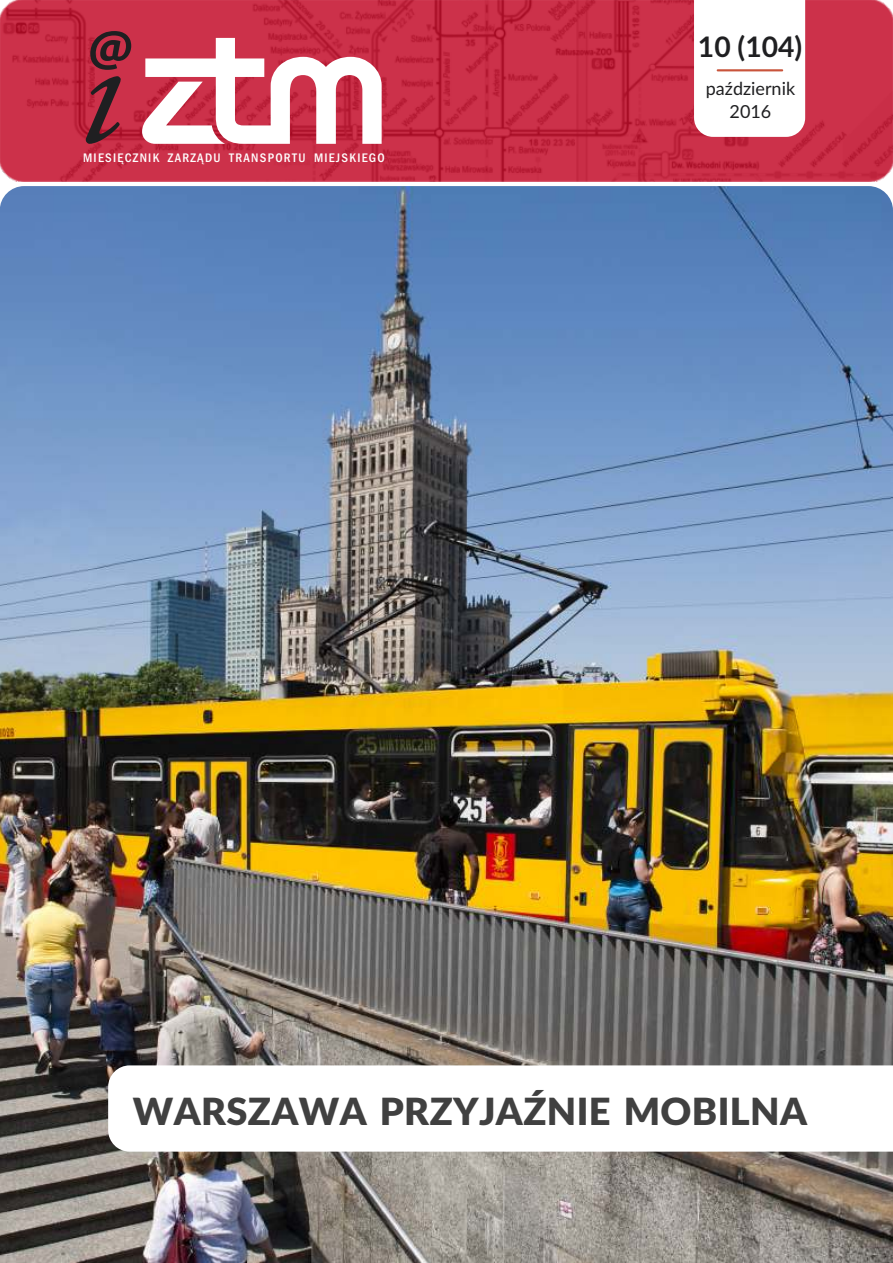
<style>
.page{position:relative;width:893px;height:1263px;background:#fff}
.page>*{position:absolute;margin:0;border:0;box-sizing:border-box;transform-origin:0 0}
.t1{font:900 37.5px "Lato";letter-spacing:.01em;color:#404040}
.t2{font:700 28.2px "Lato";color:#1f1f21}
.t3{font:18px/22.4px "Lato";color:#1f1f21;text-align:center}
.t4{font:500 condensed 12.9px "Franklin Gothic";letter-spacing:.1em;color:#fff}
</style>
<div class="page">
<img style="left:0;top:0;width:893px;height:181px">
<svg style="left:142px;top:38px;width:240px;height:106px"></svg>
<svg style="left:85px;top:31px;width:46px;height:113px;background:#902839"></svg>
<svg style="left:694px;top:0;width:111px;height:137px"></svg>
<hr style="left:717px;top:69px;width:66px;height:2px;background:#c9543b">
<img style="left:0;top:186px;width:893px;height:1077px">
<svg style="left:108px;top:1065px;width:785px;height:86px"></svg>
<p class="t4" style="left:83px;top:153px;width:303px">MIESIĘCZNIK ZARZĄDU TRANSPORTU MIEJSKIEGO</p>
<h2 class="t2" style="left:698px;top:35px;width:106px">10 (104)</h2>
<h3 class="t3" style="left:706px;top:79px;width:91px">październik<br>2016</h3>
<h1 class="t1" style="left:133px;top:1094px;width:676px">WARSZAWA PRZYJAŹNIE MOBILNA</h1>
</div>
